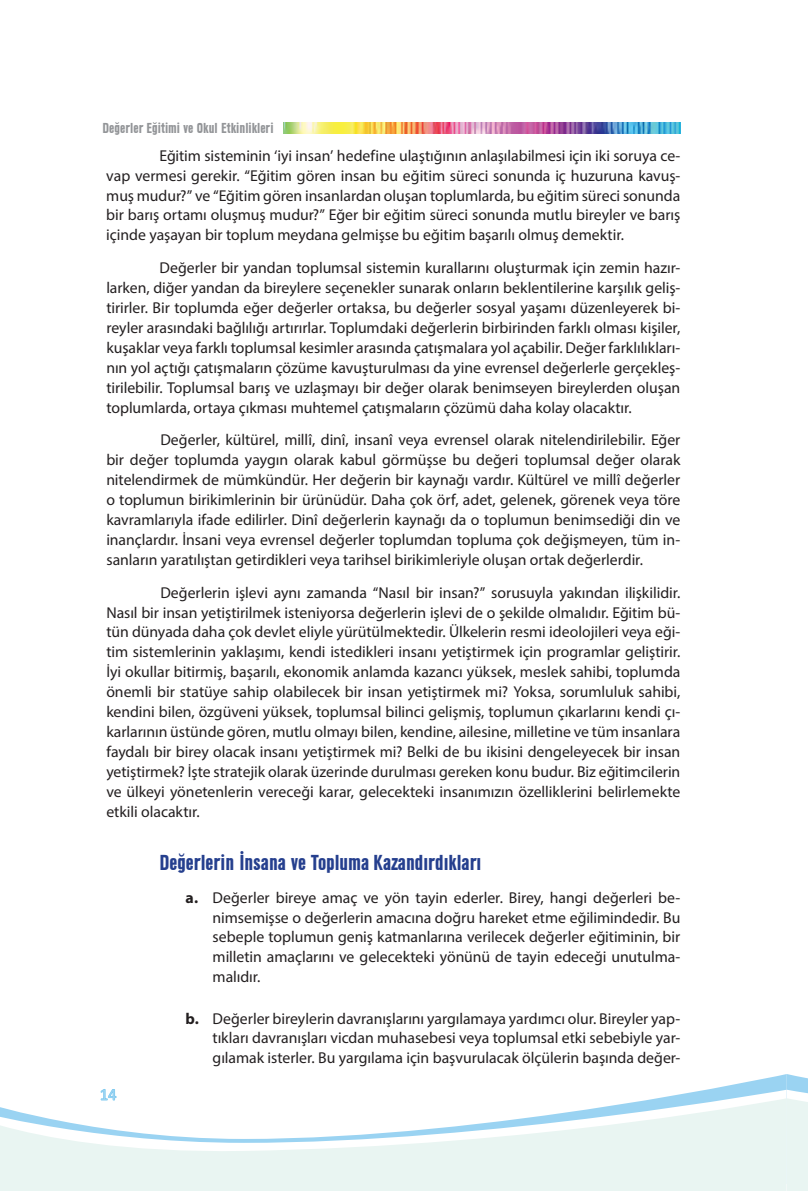
<style>
.page{position:relative;width:808px;height:1191px;background:#fff}
.page>*{position:absolute;margin:0;border:0;box-sizing:border-box;transform-origin:0 0}
.t1{font:700 condensed 22.5px "URW Grotesk T";color:#253f8e}
.t2{font:16.5px "Calibri";color:#9ad3f2}
.t3{font:15.75px/20px "Myriad Pro";letter-spacing:-.005em;color:#231f20;text-align:justify}
.t4{font:700 condensed 15px "URW Grotesk T";color:#939598}
.s1{font-weight:700}
</style>
<div class="page">
<img style="left:284px;top:123px;width:397px;height:10px">
<svg style="left:787px;top:1074px;width:21px;height:117px;background:#e0f1f3"></svg>
<svg style="left:711px;top:1074px;width:76px;height:15px"></svg>
<svg style="left:100px;top:1089px;width:687px;height:9px"></svg>
<svg style="left:0;top:1098px;width:787px;height:93px"></svg>
<p class="t4" style="left:103px;top:120px;width:172px">Değerler Eğitimi ve Okul Etkinlikleri</p>
<p class="t3" style="left:106px;top:145px;width:576px;text-indent:53px">Eğitim sisteminin ‘iyi insan’ hedefine ulaştığının anlaşılabilmesi için iki soruya ce&shy;vap vermesi gerekir. “Eğitim gören insan bu eğitim süreci sonunda iç huzuruna kavuş&shy;muş mudur?” ve “Eğitim gören insanlardan oluşan toplumlarda, bu eğitim süreci sonunda bir barış ortamı oluşmuş mudur?” Eğer bir eğitim süreci sonunda mutlu bireyler ve barış içinde yaşayan bir toplum meydana gelmişse bu eğitim başarılı olmuş demektir.</p>
<p class="t3" style="left:106px;top:258px;width:576px;text-indent:53px">Değerler bir yandan toplumsal sistemin kurallarını oluşturmak için zemin hazır&shy;larken, diğer yandan da bireylere seçenekler sunarak onların beklentilerine karşılık geliş&shy;tirirler. Bir toplumda eğer değerler ortaksa, bu değerler sosyal yaşamı düzenleyerek bi&shy;reyler arasındaki bağlılığı artırırlar. Toplumdaki değerlerin birbirinden farklı olması kişiler, kuşaklar veya farklı toplumsal kesimler arasında çatışmalara yol açabilir. Değer farklılıkları&shy;nın yol açtığı çatışmaların çözüme kavuşturulması da yine evrensel değerlerle gerçekleş&shy;tirilebilir. Toplumsal barış ve uzlaşmayı bir değer olarak benimseyen bireylerden oluşan toplumlarda, ortaya çıkması muhtemel çatışmaların çözümü daha kolay olacaktır.</p>
<p class="t3" style="left:106px;top:430px;width:576px;text-indent:54px">Değerler, kültürel, millî, dinî, insanî veya evrensel olarak nitelendirilebilir. Eğer bir değer toplumda yaygın olarak kabul görmüşse bu değeri toplumsal değer olarak nitelendirmek de mümkündür. Her değerin bir kaynağı vardır. Kültürel ve millî değerler o toplumun birikimlerinin bir ürünüdür. Daha çok örf, adet, gelenek, görenek veya töre kavramlarıyla ifade edilirler. Dinî değerlerin kaynağı da o toplumun benimsediği din ve inançlardır. İnsani veya evrensel değerler toplumdan topluma çok değişmeyen, tüm in&shy;sanların yaratılıştan getirdikleri veya tarihsel birikimleriyle oluşan ortak değerlerdir.</p>
<p class="t3" style="left:106px;top:582px;width:576px;text-indent:54px">Değerlerin işlevi aynı zamanda “Nasıl bir insan?” sorusuyla yakından ilişkilidir.<br>Nasıl bir insan yetiştirilmek isteniyorsa değerlerin işlevi de o şekilde olmalıdır. Eğitim bü&shy;tün dünyada daha çok devlet eliyle yürütülmektedir. Ülkelerin resmi ideolojileri veya eği&shy;tim sistemlerinin yaklaşımı, kendi istedikleri insanı yetiştirmek için programlar geliştirir.<br>İyi okullar bitirmiş, başarılı, ekonomik anlamda kazancı yüksek, meslek sahibi, toplumda önemli bir statüye sahip olabilecek bir insan yetiştirmek mi? Yoksa, sorumluluk sahibi, kendini bilen, özgüveni yüksek, toplumsal bilinci gelişmiş, toplumun çıkarlarını kendi çı&shy;karlarının üstünde gören, mutlu olmayı bilen, kendine, ailesine, milletine ve tüm insanlara faydalı bir birey olacak insanı yetiştirmek mi? Belki de bu ikisini dengeleyecek bir insan yetiştirmek? İşte stratejik olarak üzerinde durulması gereken konu budur. Biz eğitimcilerin ve ülkeyi yönetenlerin vereceği karar, gelecekteki insanımızın özelliklerini belirlemekte etkili olacaktır.</p>
<h1 class="t1" style="left:159px;top:850px;width:323px">Değerlerin İnsana ve Topluma Kazandırdıkları</h1>
<p class="t3" style="left:213px;top:887px;width:469px;text-indent:-27px"><span class="s1">a.</span> Değerler bireye amaç ve yön tayin ederler. Birey, hangi değerleri be&shy;nimsemişse o değerlerin amacına doğru hareket etme eğilimindedir. Bu sebeple toplumun geniş katmanlarına verilecek değerler eğitiminin, bir milletin amaçlarını ve gelecekteki yönünü de tayin edeceği unutulma&shy;malıdır.</p>
<p class="t3" style="left:213px;top:1008px;width:469px;text-indent:-27px"><span class="s1">b.</span> Değerler bireylerin davranışlarını yargılamaya yardımcı olur. Bireyler yap&shy;tıkları davranışları vicdan muhasebesi veya toplumsal etki sebebiyle yar&shy;gılamak isterler. Bu yargılama için başvurulacak ölçülerin başında değer-</p>
<p class="t2" style="left:100px;top:1084px;width:18px">14</p>
</div>
